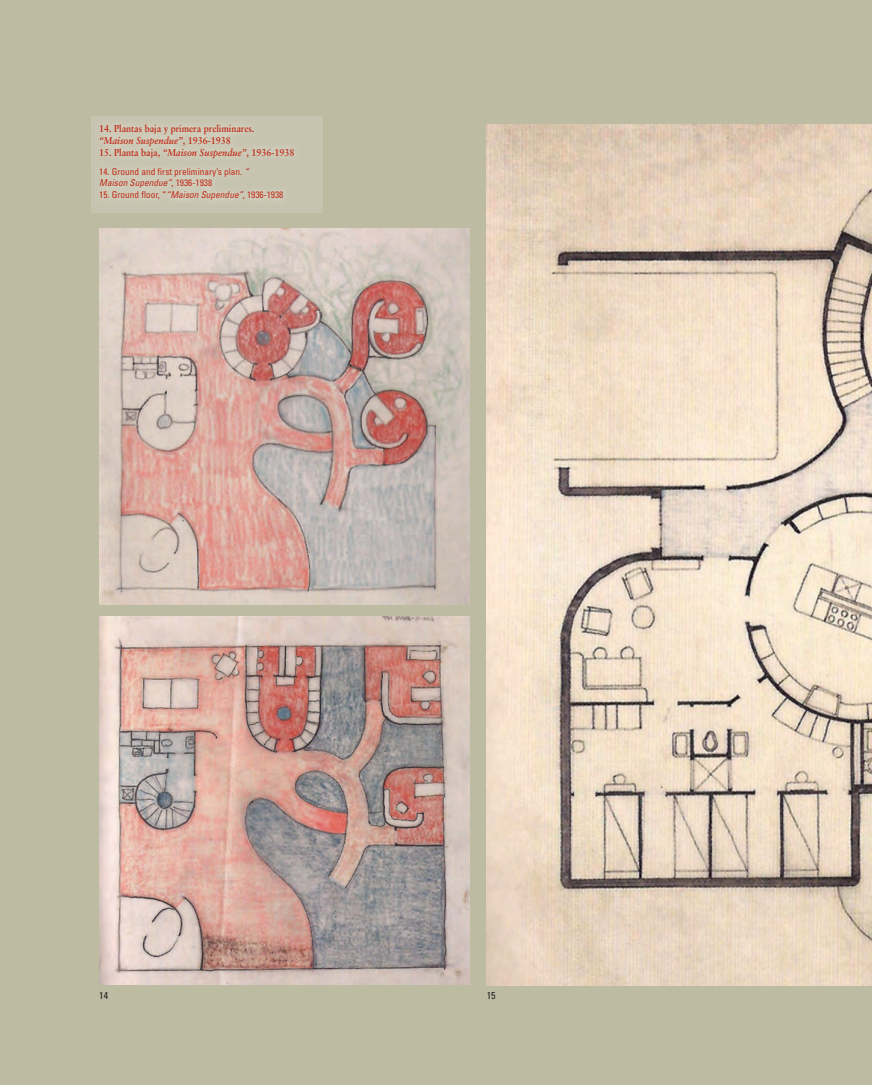
<style>
.page{position:relative;width:872px;height:1085px;background:#fff}
.page>*{position:absolute;margin:0;border:0;box-sizing:border-box;transform-origin:0 0}
.t1{font:700 10px/11.9px "Sabon";color:#c02d19;scale:.9 1}
.t2{font:condensed 10px "Univers";color:#231f20}
.t3{font:condensed 9.38px/11.9px "Univers";color:#c02d19}
.s1{font-style:italic}
</style>
<div class="page">
<div style="left:0;top:0;width:872px;height:1084px;background:#bdbca3"></div>
<div style="left:92px;top:116px;width:231px;height:96px;background:#c9c7b3"></div>
<img style="left:487px;top:124px;width:385px;height:861px">
<img style="left:99px;top:229px;width:370px;height:375px">
<img style="left:99px;top:617px;width:370px;height:367px">
<p class="t1" style="left:99px;top:122px;width:174px">14. plantas baja y primera preliminares. <span class="s1">“Maison suspendue”</span>, 1936-1938</p>
<p class="t1" style="left:99px;top:146px;width:218px">15. planta baja, <span class="s1">“Maison suspendue”</span>, 1936-1938</p>
<p class="t3" style="left:99px;top:165px;width:151px">14. Ground and first preliminary’s plan. <span class="s1">“<br>Maison Supendue”</span>, 1936-1938</p>
<p class="t3" style="left:99px;top:189px;width:186px">15. Ground floor, “<span class="s1">“Maison Supendue”</span>, 1936-1938</p>
<p class="t2" style="left:99px;top:988px;width:10px">14</p>
<p class="t2" style="left:487px;top:988px;width:10px">15</p>
</div>
